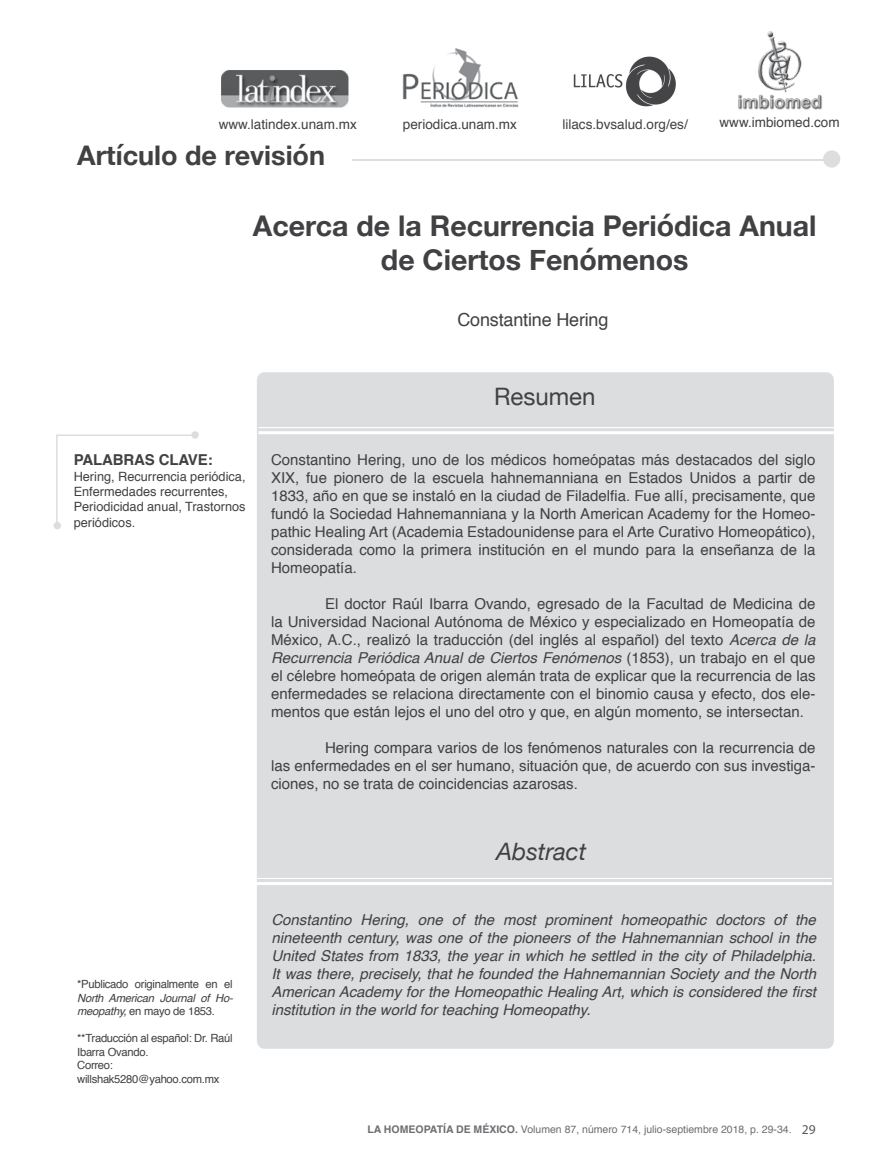
<style>
.page{position:relative;width:893px;height:1170px;background:#fff}
.page>*{position:absolute;margin:0;border:0;box-sizing:border-box;transform-origin:0 0}
.t1{font:700 28.5px/34.2px "Helvetica Neue";color:#414042;text-align:center}
.t2{font:700 27px "Helvetica Neue";color:#414042}
.t3{font:italic 24px "Helvetica Neue";color:#414042}
.t4{font:24px "Helvetica Neue";color:#414042}
.t5{font:18px "Helvetica";letter-spacing:-.01em;color:#414042}
.t6{font:15px/18px "Helvetica";color:#414042;text-align:justify}
.t7{font:italic 15px/18px "Helvetica";color:#414042;text-align:justify}
.t8{font:700 15px "Helvetica";letter-spacing:-.01em;color:#414042}
.t9{font:13.5px "Helvetica";color:#414042}
.t10{font:12.75px/15.3px "Helvetica";color:#414042}
.t11{font:11.25px/13.5px "Helvetica";letter-spacing:-.025em;color:#414042}
.t12{font:italic 11.25px/13.5px "Helvetica";letter-spacing:-.025em;color:#414042}
.t13{font:10.5px "Helvetica";color:#6d6e71}
.s1{font-style:normal}
.s2{font-style:italic}
.s3{font-weight:700}
.s4{font-family:"Myriad Pro";font-size:13.5px;color:#58595b}
</style>
<div class="page">
<div style="left:257px;top:372px;width:577px;height:676px;background:#dcddde;border-radius:8px"></div>
<hr style="left:258px;top:431px;width:576px;height:3px;background:#fff">
<hr style="left:258px;top:427px;width:576px;height:1px;background:#fff">
<hr style="left:328px;top:159px;width:498px;height:1px;background:#dcddde">
<div style="left:823px;top:150px;width:17px;height:18px;background:#dcddde;border-radius:50%"></div>
<div style="left:325px;top:148px;width:27px;height:21px;background:#fff"></div>
<img style="left:221px;top:70px;width:128px;height:38px">
<img style="left:402px;top:48px;width:117px;height:60px">
<img style="left:573px;top:56px;width:103px;height:51px">
<img style="left:738px;top:31px;width:84px;height:79px">
<div style="left:191px;top:431px;width:8px;height:7px;background:#dcddde;border-radius:50%"></div>
<svg style="left:55px;top:434px;width:141px;height:94px"></svg>
<div style="left:54px;top:522px;width:7px;height:7px;background:#dcddde;border-radius:50%"></div>
<hr style="left:256px;top:882px;width:576px;height:3px;background:#fff">
<hr style="left:256px;top:877px;width:576px;height:1px;background:#fff">
<p class="t9" style="left:219px;top:114px;width:140px">www.latindex.unam.mx</p>
<p class="t9" style="left:403px;top:114px;width:116px">periodica.unam.mx</p>
<p class="t9" style="left:562px;top:114px;width:127px">lilacs.bvsalud.org/es/</p>
<p class="t9" style="left:719px;top:112px;width:122px">www.imbiomed.com</p>
<h2 class="t2" style="left:77px;top:135px;width:249px">Artículo de revisión</h2>
<h1 class="t1" style="left:253px;top:209px;width:565px">Acerca de la Recurrencia Periódica Anual de Ciertos Fenómenos</h1>
<p class="t5" style="left:457px;top:306px;width:153px">Constantine Hering</p>
<p class="t8" style="left:74px;top:448px;width:141px">PALABRAS CLAVE:</p>
<p class="t10" style="left:74px;top:469px;width:173px">Hering, Recurrencia periódica,<br>Enfermedades recurrentes,<br>Periodicidad anual, Trastornos periódicos.</p>
<p class="t11" style="left:77px;top:977px;width:157px">*Publicado originalmente en el</p>
<p class="t12" style="left:77px;top:991px;width:157px">North American Journal of Ho&shy;meopathy, <span class="s1">en mayo de 1853.</span></p>
<p class="t11" style="left:77px;top:1031px;width:157px">**Traducción al español: Dr. Raúl<br>Ibarra Ovando.<br>Correo: willshak5280@yahoo.com.mx</p>
<h3 class="t4" style="left:494px;top:379px;width:103px">Resumen</h3>
<p class="t6" style="left:271px;top:451px;width:546px">Constantino Hering, uno de los médicos homeópatas más destacados del siglo XIX, fue pionero de la escuela hahnemanniana en Estados Unidos a partir de 1833, año en que se instaló en la ciudad de Filadelfia. Fue allí, precisamente, que fundó la Sociedad Hahnemanniana y la North American Academy for the Homeo&shy;pathic Healing Art (Academia Estadounidense para el Arte Curativo Homeopático), considerada como la primera institución en el mundo para la enseñanza de la Homeopatía.</p>
<p class="t6" style="left:271px;top:595px;width:546px;text-indent:54px">El doctor Raúl Ibarra Ovando, egresado de la Facultad de Medicina de la Universidad Nacional Autónoma de México y especializado en Homeopatía de México, A.C., realizó la traducción (del inglés al español) del texto <span class="s2">Acerca de la Recurrencia Periódica Anual de Ciertos Fenómenos</span> (1853), un trabajo en el que el célebre homeópata de origen alemán trata de explicar que la recurrencia de las enfermedades se relaciona directamente con el binomio causa y efecto, dos ele&shy;mentos que están lejos el uno del otro y que, en algún momento, se intersectan.</p>
<p class="t6" style="left:271px;top:739px;width:546px;text-indent:54px">Hering compara varios de los fenómenos naturales con la recurrencia de las enfermedades en el ser humano, situación que, de acuerdo con sus investiga&shy;ciones, no se trata de coincidencias azarosas.</p>
<h3 class="t3" style="left:496px;top:833px;width:92px">Abstract</h3>
<p class="t7" style="left:271px;top:911px;width:546px">Constantino Hering, one of the most prominent homeopathic doctors of the nineteenth century, was one of the pioneers of the Hahnemannian school in the United States from 1833, the year in which he settled in the city of Philadelphia.<br>It was there, precisely, that he founded the Hahnemannian Society and the North American Academy for the Homeopathic Healing Art, which is considered the first institution in the world for teaching Homeopathy.</p>
<p class="t13" style="left:367px;top:1120px;width:450px"><span class="s3">LA HOMEOPATÍA DE MÉXICO.</span> Volumen 87, número 714, julio-septiembre 2018, p. 29-34. <span class="s4">29</span></p>
</div>
